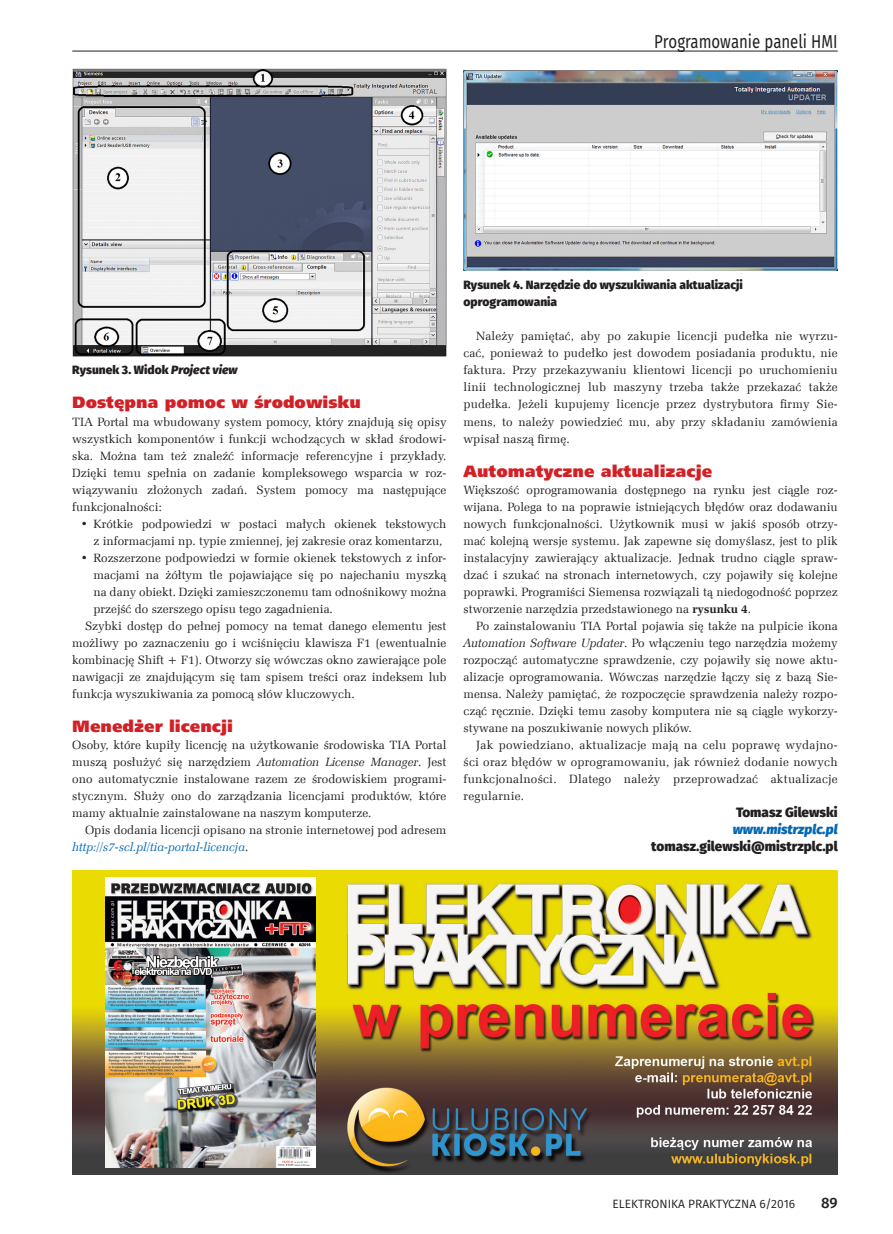
<style>
.page{position:relative;width:893px;height:1234px;background:#fff}
.page>*{position:absolute;margin:0;border:0;box-sizing:border-box;transform-origin:0 0}
.t1{font:18.75px "Fira Sans";color:#231f20;scale:.8 1}
._3_Srodtytul_kurs{font:16.5px "Humnst 777 X Blk EU";color:#d12126}
.t2{font:500 15px "Fira Sans";color:#231f20}
._0_Autor{font:800 13.5px "Fira Sans";color:#231f20}
._0_Autor-2{font:italic 800 13.5px "Fira Sans";color:#0367b3}
._1_Body{font:12px/17px "Zapf Ellipt EU";color:#231f20;text-align:justify}
._4_Podpis{font:800 12px/17px "Fira Sans";color:#231f20}
.t3{font:12px "Fira Sans";color:#231f20}
.s1{font-style:italic}
.s2{font-style:italic;color:#0367b3}
.s3{font-weight:700}
</style>
<div class="page">
<hr style="left:72px;top:51px;width:766px;height:1px;background:#231f20">
<img style="left:72px;top:68px;width:374px;height:289px">
<img style="left:463px;top:70px;width:375px;height:200px">
<img style="left:72px;top:870px;width:766px;height:304px">
<img style="left:105px;top:876px;width:210px;height:290px">
<p class="t1" style="left:654px;top:28px;width:231px">Programowanie paneli HMI</p>
<p class="_4_Podpis" style="left:72px;top:361px;width:167px">Rysunek 3. Widok <span class="s1">Project view</span></p>
<p class="_3_Srodtytul_kurs" style="left:72px;top:392px;width:290px">Dostępna pomoc w środowisku</p>
<p class="_1_Body" style="left:72px;top:413px;width:376px">TIA Portal ma wbudowany system pomocy, który znajdują się opisy wszystkich komponentów i funkcji wchodzących w skład środowi&shy;ska. Można tam też znaleźć informacje referencyjne i przykłady.<br>Dzięki temu spełnia on zadanie kompleksowego wsparcia w roz&shy;wiązywaniu złożonych zadań. System pomocy ma następujące funkcjonalności:</p>
<p class="_1_Body" style="left:94px;top:515px;width:354px;text-indent:-13px">• Krótkie podpowiedzi w postaci małych okienek tekstowych z informacjami np. typie zmiennej, jej zakresie oraz komentarzu,</p>
<p class="_1_Body" style="left:94px;top:549px;width:354px;text-indent:-13px">• Rozszerzone podpowiedzi w formie okienek tekstowych z infor&shy;macjami na żółtym tle pojawiające się po najechaniu myszką na dany obiekt. Dzięki zamieszczonemu tam odnośnikowy można przejść do szerszego opisu tego zagadnienia.</p>
<p class="_1_Body" style="left:72px;top:617px;width:376px;text-indent:13px">Szybki dostęp do pełnej pomocy na temat danego elementu jest możliwy po zaznaczeniu go i wciśnięciu klawisza F1 (ewentualnie kombinację Shift + F1). Otworzy się wówczas okno zawierające pole nawigacji ze znajdującym się tam spisem treści oraz indeksem lub funkcja wyszukiwania za pomocą słów kluczowych.</p>
<p class="_3_Srodtytul_kurs" style="left:72px;top:715px;width:162px">Menedżer licencji</p>
<p class="_1_Body" style="left:72px;top:736px;width:376px">Osoby, które kupiły licencję na użytkowanie środowiska TIA Portal muszą posłużyć się narzędziem <span class="s1">Automation License Manager</span>. Jest ono automatycznie instalowane razem ze środowiskiem programi&shy;stycznym. Służy ono do zarządzania licencjami produktów, które mamy aktualnie zainstalowane na naszym komputerze.</p>
<p class="_1_Body" style="left:72px;top:821px;width:376px;text-indent:13px">Opis dodania licencji opisano na stronie internetowej pod adresem <span class="s2">http://s7-scl.pl/tia-portal-licencja</span>.</p>
<p class="_4_Podpis" style="left:463px;top:276px;width:281px">Rysunek 4. Narzędzie do wyszukiwania aktualizacji oprogramowania</p>
<p class="_1_Body" style="left:463px;top:328px;width:376px;text-indent:13px">Należy pamiętać, aby po zakupie licencji pudełka nie wyrzu&shy;cać, ponieważ to pudełko jest dowodem posiadania produktu, nie faktura. Przy przekazywaniu klientowi licencji po uruchomieniu linii technologicznej lub maszyny trzeba także przekazać także pudełka. Jeżeli kupujemy licencje przez dystrybutora firmy Sie&shy;mens, to należy powiedzieć mu, aby przy składaniu zamówienia wpisał naszą firmę.</p>
<p class="_3_Srodtytul_kurs" style="left:463px;top:460px;width:250px">Automatyczne aktualizacje</p>
<p class="_1_Body" style="left:463px;top:481px;width:376px">Większość oprogramowania dostępnego na rynku jest ciągle roz&shy;wijana. Polega to na poprawie istniejących błędów oraz dodawaniu nowych funkcjonalności. Użytkownik musi w jakiś sposób otrzy&shy;mać kolejną wersje systemu. Jak zapewne się domyślasz, jest to plik instalacyjny zawierający aktualizacje. Jednak trudno ciągle spraw&shy;dzać i szukać na stronach internetowych, czy pojawiły się kolejne poprawki. Programiści Siemensa rozwiązali tą niedogodność poprzez stworzenie narzędzia przedstawionego na <span class="s3">rysunku 4</span>.</p>
<p class="_1_Body" style="left:463px;top:617px;width:376px;text-indent:13px">Po zainstalowaniu TIA Portal pojawia się także na pulpicie ikona <span class="s1">Automation Software Updater</span>. Po włączeniu tego narzędzia możemy rozpocząć automatyczne sprawdzenie, czy pojawiły się nowe aktu&shy;alizacje oprogramowania. Wówczas narzędzie łączy się z bazą Sie&shy;mensa. Należy pamiętać, że rozpoczęcie sprawdzenia należy rozpo&shy;cząć ręcznie. Dzięki temu zasoby komputera nie są ciągle wykorzy&shy;stywane na poszukiwanie nowych plików.</p>
<p class="_1_Body" style="left:463px;top:736px;width:376px;text-indent:13px">Jak powiedziano, aktualizacje mają na celu poprawę wydajno&shy;ści oraz błędów w oprogramowaniu, jak również dodanie nowych funkcjonalności. Dlatego należy przeprowadzać aktualizacje regularnie.</p>
<p class="_0_Autor" style="left:736px;top:802px;width:103px">Tomasz Gilewski</p>
<p class="_0_Autor-2" style="left:733px;top:819px;width:106px">www.mistrzplc.pl</p>
<p class="_0_Autor" style="left:651px;top:836px;width:188px">tomasz.gilewski@mistrzplc.pl</p>
<p class="t3" style="left:612px;top:1195px;width:184px">ELEKTRONIKA PRAKTYCZNA 6/2016</p>
<p class="t2" style="left:821px;top:1192px;width:18px">89</p>
</div>
